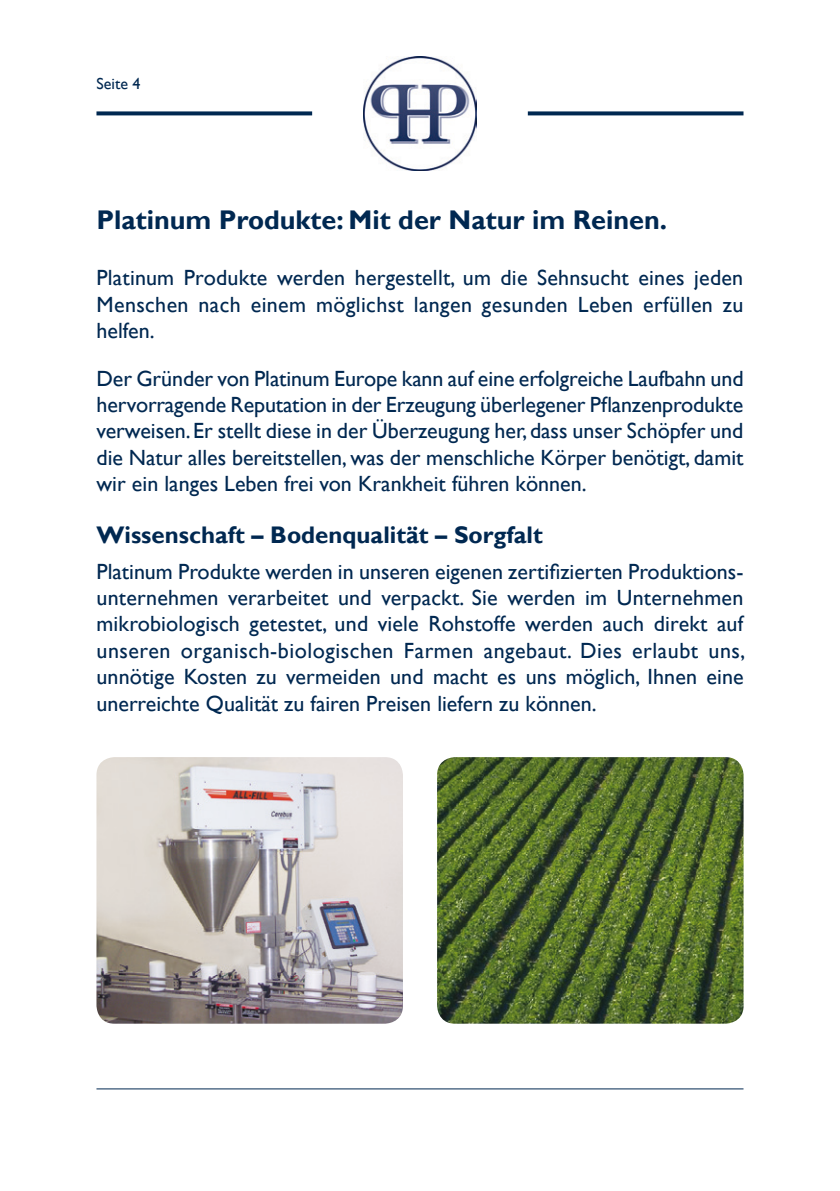
<style>
.page{position:relative;width:840px;height:1191px;background:#fff}
.page>*{position:absolute;margin:0;border:0;box-sizing:border-box;transform-origin:0 0}
.t1{font:700 27px "Gill Sans";color:#002851}
.t2{font:700 24px "Gill Sans";color:#002851}
.t3{font:22px/26.4px "Gill Sans";color:#002851;text-align:justify}
.t4{font:16px "Gill Sans";color:#002851}
</style>
<div class="page">
<img style="left:363px;top:57px;width:113px;height:113px">
<svg style="left:96px;top:111px;width:216px;height:4px"></svg>
<svg style="left:527px;top:111px;width:216px;height:4px"></svg>
<hr style="left:96px;top:1088px;width:647px;height:1px;background:#002851">
<img style="left:96px;top:757px;width:307px;height:266px">
<img style="left:437px;top:757px;width:306px;height:266px">
<p class="t4" style="left:96px;top:75px;width:45px">Seite 4</p>
<p class="t1" style="left:96px;top:203px;width:571px">Platinum Produkte: Mit der Natur im Reinen.</p>
<p class="t3" style="left:96px;top:265px;width:648px">Platinum Produkte werden hergestellt, um die Sehnsucht eines jeden Menschen nach einem möglichst langen gesunden Leben erfüllen zu helfen.</p>
<p class="t3" style="left:96px;top:365px;width:648px">Der Gründer von Platinum Europe kann auf eine erfolgreiche Laufbahn und hervorragende Reputation in der Erzeugung überlegener Pflanzenprodukte verweisen. Er stellt diese in der Überzeugung her, dass unser Schöpfer und die Natur alles bereitstellen, was der menschliche Körper benötigt, damit wir ein langes Leben frei von Krankheit führen können.</p>
<p class="t2" style="left:96px;top:520px;width:447px">Wissenschaft – Bodenqualität – Sorgfalt</p>
<p class="t3" style="left:96px;top:558px;width:650px">Platinum Produkte werden in unseren eigenen zertifizierten Produktions&shy;unternehmen verarbeitet und verpackt. Sie werden im Unternehmen mikrobiologisch getestet, und viele Rohstoffe werden auch direkt auf unseren organisch-biologischen Farmen angebaut. Dies erlaubt uns, unnötige Kosten zu vermeiden und macht es uns möglich, Ihnen eine unerreichte Qualität zu fairen Preisen liefern zu können.</p>
</div>
